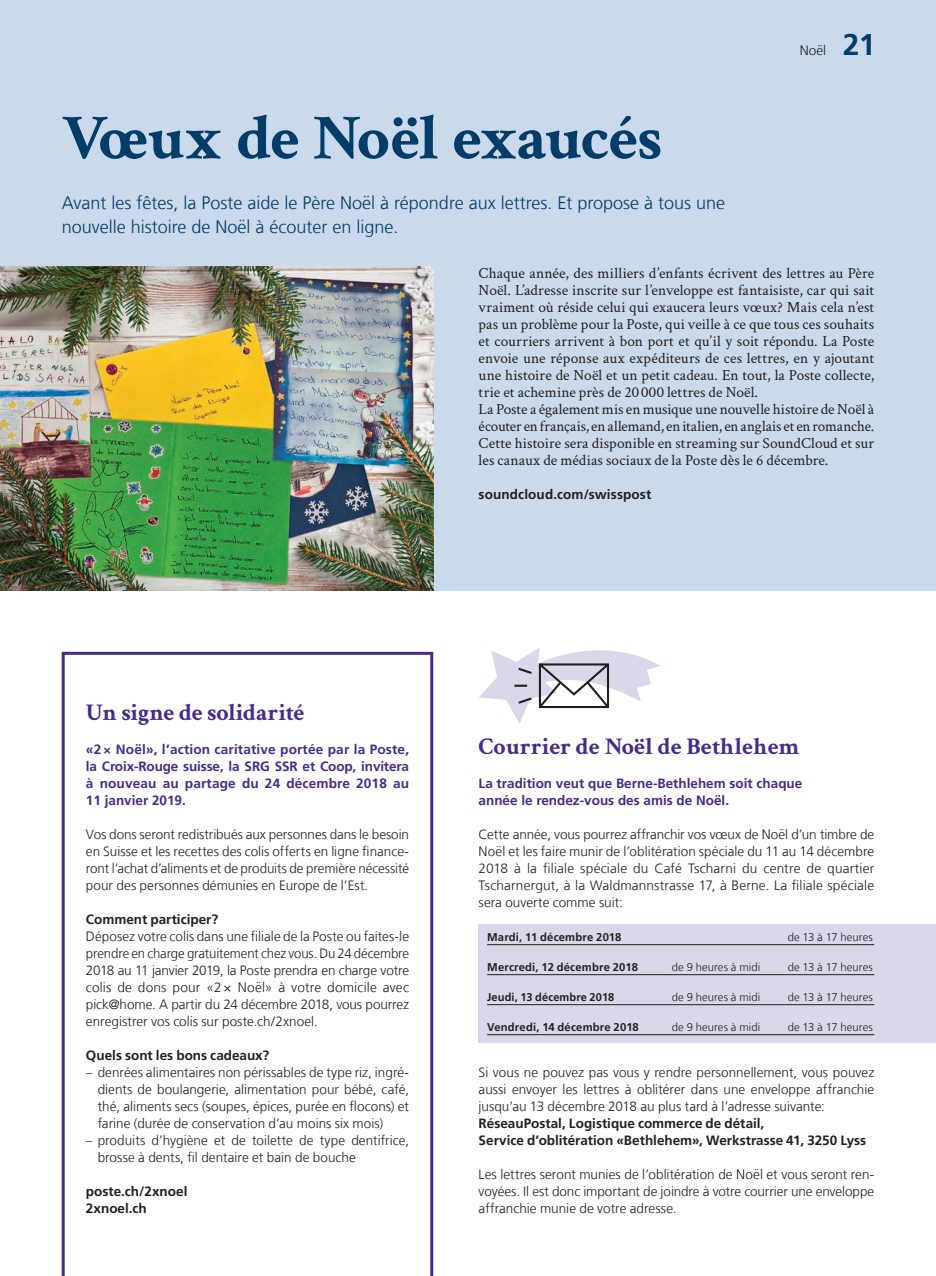
<style>
.page{position:relative;width:936px;height:1276px;background:#fff}
.page>*{position:absolute;margin:0;border:0;box-sizing:border-box;transform-origin:0 0}
.t1{font:700 64.5px "Crimson Text";letter-spacing:-.025em;color:#003d69}
.t2{font:700 30px "Frutiger LT Com";color:#003d69}
.t3{font:700 24px "Crimson Text";color:#472b89}
.t4{font:300 18px/23.4px "Frutiger LT Com";color:#003d69}
.t5{font:15.3px/17px "Crimson Text";letter-spacing:.005em;color:#231f20}
.t6{font:300 13.5px/17px "Frutiger LT Com";color:#231f20;text-align:justify}
.t7{font:700 13.5px/17px "Frutiger LT Com";color:#472b89;text-align:justify}
.t8{font:700 13.5px/17px "Frutiger LT Com";color:#231f20}
.t9{font:300 11.25px "Frutiger LT Com";letter-spacing:.005em;color:#231f20}
.t10{font:700 11.25px "Frutiger LT Com";letter-spacing:.015em;color:#231f20}
</style>
<div class="page">
<div style="left:0;top:0;width:935px;height:590px;background:#cadaec"></div>
<img style="left:0;top:267px;width:433px;height:323px">
<svg style="left:62px;top:652px;width:371px;height:624px"></svg>
<div style="left:478px;top:924px;width:457px;height:119px;background:#dbd7ea"></div>
<hr style="left:487px;top:944px;width:387px;height:1px;background:#231f20">
<hr style="left:487px;top:974px;width:387px;height:1px;background:#231f20">
<hr style="left:487px;top:1004px;width:387px;height:1px;background:#231f20">
<hr style="left:487px;top:1034px;width:387px;height:1px;background:#231f20">
<svg style="left:479px;top:648px;width:181px;height:76px"></svg>
<p class="t6" style="left:799px;top:42px;width:28px">Noël</p>
<h2 class="t2" style="left:842px;top:27px;width:34px">21</h2>
<h1 class="t1" style="left:62px;top:98px;width:601px">Vœux de Noël exaucés</h1>
<h3 class="t4" style="left:62px;top:192px;width:665px">Avant les fêtes, la Poste aide le Père Noël à répondre aux lettres. Et propose à tous une nouvelle histoire de Noël à écouter en ligne.</h3>
<p class="t5" style="left:478px;top:264px;width:397px">Chaque année, des milliers d’enfants écrivent des lettres au Père Noël. L’adresse inscrite sur l’enveloppe est fantaisiste, car qui sait vraiment où réside celui qui exaucera leurs vœux? Mais cela n’est pas un problème pour la Poste, qui veille à ce que tous ces souhaits et courriers arrivent à bon port et qu’il y soit répondu. La Poste envoie une réponse aux expéditeurs de ces lettres, en y ajoutant une histoire de Noël et un petit cadeau. En tout, la Poste collecte, trie et achemine près de 20 000 lettres de Noël.<br>La Poste a également mis en musique une nouvelle histoire de Noël à écouter en français, en allemand, en italien, en anglais et en romanche.<br>Cette histoire sera disponible en streaming sur SoundCloud et sur les canaux de médias sociaux de la Poste dès le 6 décembre.</p>
<p class="t8" style="left:478px;top:485px;width:174px">soundcloud.com/swisspost</p>
<h3 class="t3" style="left:86px;top:697px;width:220px">Un signe de solidarité</h3>
<p class="t7" style="left:86px;top:741px;width:325px">«2× Noël», l’action caritative portée par la Poste, la Croix-Rouge suisse, la SRG SSR et Coop, invitera à nouveau au partage du 24 décembre 2018 au 11 janvier 2019.</p>
<p class="t6" style="left:86px;top:826px;width:324px">Vos dons seront redistribués aux personnes dans le besoin en Suisse et les recettes des colis offerts en ligne finance&shy;ront l’achat d’aliments et de produits de première nécessité pour des personnes démunies en Europe de l’Est.</p>
<p class="t8" style="left:86px;top:911px;width:134px">Comment participer?</p>
<p class="t6" style="left:86px;top:928px;width:325px">Déposez votre colis dans une filiale de la Poste ou faites-le prendre en charge gratuitement chez vous. Du 24 décembre 2018 au 11 janvier 2019, la Poste prendra en charge votre colis de dons pour «2× Noël» à votre domicile avec pick@home. A partir du 24 décembre 2018, vous pourrez enregistrer vos colis sur poste.ch/2xnoel.</p>
<p class="t8" style="left:86px;top:1047px;width:185px">Quels sont les bons cadeaux?</p>
<p class="t6" style="left:98px;top:1064px;width:313px;text-indent:-12px">– denrées alimentaires non périssables de type riz, ingré&shy;dients de boulangerie, alimentation pour bébé, café, thé, aliments secs (soupes, épices, purée en flocons) et farine (durée de conservation d’au moins six mois)</p>
<p class="t6" style="left:98px;top:1132px;width:313px;text-indent:-12px">– produits d’hygiène et de toilette de type dentifrice, brosse à dents, fil dentaire et bain de bouche</p>
<p class="t8" style="left:86px;top:1183px;width:103px">poste.ch/2xnoel<br>2xnoel.ch</p>
<h3 class="t3" style="left:478px;top:731px;width:322px">Courrier de Noël de Bethlehem</h3>
<p class="t7" style="left:478px;top:775px;width:325px">La tradition veut que Berne-Bethlehem soit chaque année le rendez-vous des amis de Noël.</p>
<p class="t6" style="left:478px;top:826px;width:397px">Cette année, vous pourrez affranchir vos vœux de Noël d’un timbre de Noël et les faire munir de l’oblitération spéciale du 11 au 14 décembre 2018 à la filiale spéciale du Café Tscharni du centre de quartier Tscharnergut, à la Waldmannstrasse 17, à Berne. La filiale spéciale sera ouverte comme suit:</p>
<p class="t10" style="left:487px;top:930px;width:136px">Mardi, 11 décembre 2018</p>
<p class="t9" style="left:787px;top:930px;width:87px">de 13 à 17 heures</p>
<p class="t10" style="left:487px;top:960px;width:152px">Mercredi, 12 décembre 2018</p>
<p class="t9" style="left:671px;top:960px;width:90px">de 9 heures à midi</p>
<p class="t9" style="left:787px;top:960px;width:87px">de 13 à 17 heures</p>
<p class="t10" style="left:487px;top:990px;width:129px">Jeudi, 13 décembre 2018</p>
<p class="t9" style="left:671px;top:990px;width:90px">de 9 heures à midi</p>
<p class="t9" style="left:787px;top:990px;width:87px">de 13 à 17 heures</p>
<p class="t10" style="left:487px;top:1020px;width:153px">Vendredi, 14 décembre 2018</p>
<p class="t9" style="left:671px;top:1020px;width:90px">de 9 heures à midi</p>
<p class="t9" style="left:787px;top:1020px;width:87px">de 13 à 17 heures</p>
<p class="t6" style="left:478px;top:1064px;width:397px">Si vous ne pouvez pas vous y rendre personnellement, vous pouvez aussi envoyer les lettres à oblitérer dans une enveloppe affranchie jusqu’au 13 décembre 2018 au plus tard à l’adresse suivante:</p>
<p class="t8" style="left:478px;top:1115px;width:389px">RéseauPostal, Logistique commerce de détail,<br>Service d’oblitération «Bethlehem», Werkstrasse 41, 3250 Lyss</p>
<p class="t6" style="left:478px;top:1166px;width:397px">Les lettres seront munies de l’oblitération de Noël et vous seront ren&shy;voyées. Il est donc important de joindre à votre courrier une enveloppe affranchie munie de votre adresse.</p>
</div>
